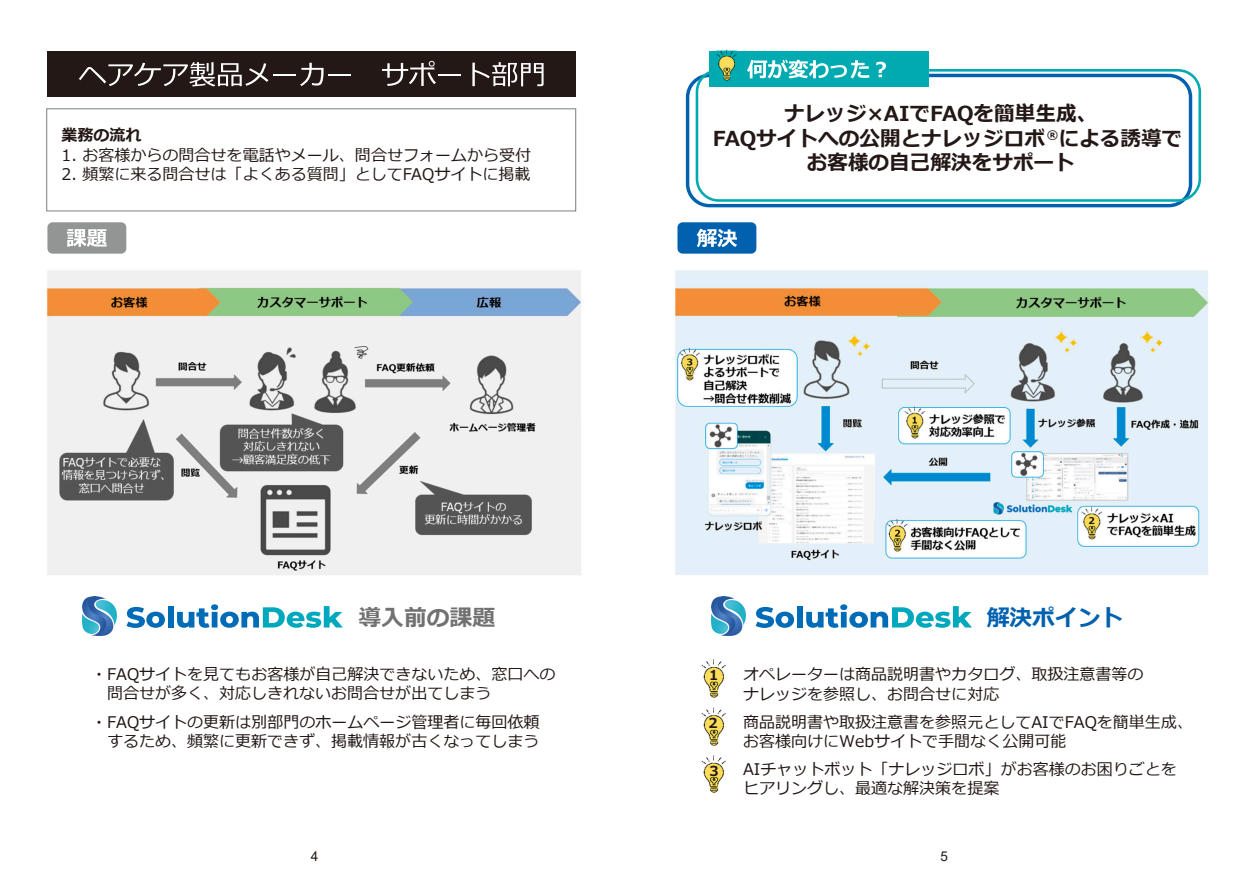
<style>
.page{position:relative;width:1259px;height:893px;background:#fff}
.page>*{position:absolute;margin:0;border:0;box-sizing:border-box;transform-origin:0 0}
.t1{font:700 22.8px "Meiryo";color:#717171}
.t2{font:700 22.8px "Meiryo";color:#0161ae}
.t3{font:700 20.55px "Meiryo";color:#231815}
.t4{font:16.05px/19.2px "Meiryo";color:#231815}
.t5{font:700 16.05px "Meiryo";color:#231815}
.t6{font:700 13.8px "Meiryo";color:#231815}
.t7{font:13.5px "Arial";color:#211814}
.t8{font:700 11.55px "Meiryo";color:#231815}
</style>
<div class="page">
<div style="left:47px;top:51px;width:529px;height:46px;background:#231815"></div>
<svg style="left:79px;top:62px;width:189px;height:24px"></svg>
<hr style="left:274px;top:74px;width:22px;height:2px;background:#fff">
<svg style="left:300px;top:63px;width:23px;height:23px"></svg>
<hr style="left:329px;top:74px;width:22px;height:2px;background:#fff">
<svg style="left:382px;top:61px;width:54px;height:25px"></svg>
<hr style="left:439px;top:74px;width:22px;height:2px;background:#fff">
<svg style="left:472px;top:62px;width:71px;height:24px"></svg>
<div style="left:46px;top:108px;width:530px;height:103px;border:1px solid #7d7d7d"></div>
<img style="left:46px;top:271px;width:535px;height:304px">
<div style="left:686px;top:74px;width:506px;height:133px;border:3px solid #0161ae;border-radius:22px"></div>
<div style="left:695px;top:69px;width:506px;height:133px;border:3px solid #00aab1;border-radius:22px"></div>
<img style="left:701px;top:660px;width:24px;height:38px">
<img style="left:701px;top:707px;width:24px;height:38px">
<img style="left:701px;top:755px;width:24px;height:38px">
<div style="left:709px;top:51px;width:219px;height:36px;background:#00aab1"></div>
<svg style="left:747px;top:60px;width:122px;height:19px"></svg>
<svg style="left:876px;top:62px;width:10px;height:15px"></svg>
<img style="left:716px;top:49px;width:20px;height:32px">
<img style="left:675px;top:270px;width:534px;height:305px">
<div style="left:47px;top:222px;width:79px;height:32px;background:#939494;border-radius:5px"></div>
<svg style="left:67px;top:229px;width:40px;height:18px"></svg>
<div style="left:677px;top:222px;width:79px;height:32px;background:#0161ae;border-radius:5px"></div>
<svg style="left:696px;top:229px;width:41px;height:18px"></svg>
<svg style="left:126px;top:607px;width:39px;height:21px"></svg>
<div style="left:168px;top:606px;width:5px;height:21px;background:#006bb6"></div>
<svg style="left:177px;top:604px;width:166px;height:24px"></svg>
<img style="left:83px;top:596px;width:34px;height:39px">
<svg style="left:755px;top:607px;width:39px;height:21px"></svg>
<div style="left:797px;top:606px;width:5px;height:21px;background:#006bb6"></div>
<svg style="left:806px;top:604px;width:166px;height:24px"></svg>
<img style="left:712px;top:596px;width:34px;height:39px">
<p class="t5" style="left:62px;top:124px;width:82px">業務の流れ</p>
<p class="t4" style="left:62px;top:146px;width:471px">1. お客様からの問合せを電話やメール、問合せフォームから受付</p>
<p class="t4" style="left:62px;top:165px;width:470px">2. 頻繁に来る問合せは「よくある質問」としてFAQサイトに掲載</p>
<p class="t3" style="left:784px;top:99px;width:315px">ナレッジ×AIでFAQを簡単生成、</p>
<p class="t3" style="left:713px;top:124px;width:471px">FAQサイトへの公開とナレッジロボ による誘導で</p>
<p class="t3" style="left:807px;top:148px;width:270px">お客様の自己解決をサポート</p>
<p class="t8" style="left:1047px;top:127px;width:13px">®</p>
<h1 class="t1" style="left:358px;top:602px;width:138px">導入前の課題</h1>
<h1 class="t2" style="left:986px;top:602px;width:138px">解決ポイント</h1>
<p class="t4" style="left:107px;top:666px;width:450px;text-indent:-16px">・FAQサイトを見てもお客様が自己解決できないため、窓口への問合せが多く、対応しきれないお問合せが出てしまう</p>
<p class="t4" style="left:91px;top:713px;width:450px;text-align:right">・FAQサイトの更新は別部門のホームページ管理者に毎回依頼するため、頻繁に更新できず、掲載情報が古くなってしまう</p>
<p class="t4" style="left:743px;top:666px;width:402px">オペレーターは商品説明書やカタログ、取扱注意書等のナレッジを参照し、お問合せに対応</p>
<p class="t4" style="left:743px;top:713px;width:451px">商品説明書や取扱注意書を参照元としてAIでFAQを簡単生成、お客様向けにWebサイトで手間なく公開可能</p>
<p class="t4" style="left:743px;top:761px;width:435px">AIチャットボット「ナレッジロボ」がお客様のお困りごとをヒアリングし、最適な解決策を提案</p>
<p class="t6" style="left:707px;top:665px;width:15px">１</p>
<p class="t6" style="left:708px;top:713px;width:11px">2</p>
<p class="t6" style="left:709px;top:761px;width:11px">3</p>
<p class="t7" style="left:311px;top:847px;width:9px">4</p>
<p class="t7" style="left:940px;top:847px;width:9px">5</p>
</div>
